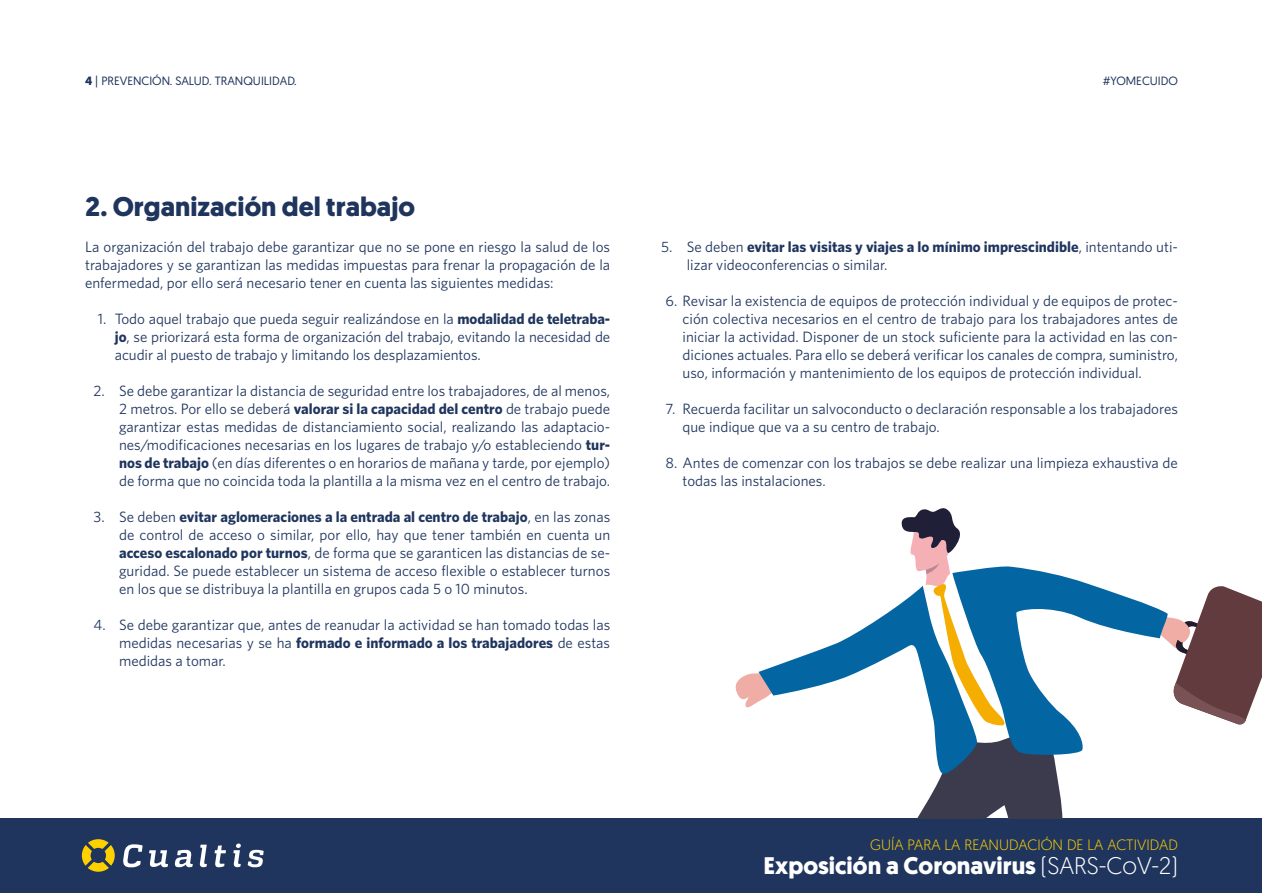
<style>
.page{position:relative;width:1263px;height:893px;background:#fff}
.page>*{position:absolute;margin:0;border:0;box-sizing:border-box;transform-origin:0 0}
.t1{font:700 27px "Geomanist";color:#1f355e}
.t2{font:700 24px "Geomanist";color:#fff}
.t3{font:15px/18px "Whitney";color:#1f355e;text-align:justify}
.t4{font:300 15px "Geomanist";color:#ffd000}
.t5{font:12px "Geomanist";color:#1f355e}
.s1{font-weight:700}
.s2{font-weight:300}
</style>
<div class="page">
<div style="left:0;top:819px;width:1262px;height:74px;background:#1f355e"></div>
<svg style="left:123px;top:844px;width:20px;height:23px"></svg>
<svg style="left:149px;top:850px;width:19px;height:17px"></svg>
<svg style="left:174px;top:850px;width:19px;height:17px"></svg>
<svg style="left:199px;top:845px;width:8px;height:22px"></svg>
<svg style="left:215px;top:845px;width:11px;height:22px"></svg>
<svg style="left:233px;top:843px;width:8px;height:24px"></svg>
<svg style="left:248px;top:850px;width:16px;height:17px"></svg>
<svg style="left:82px;top:839px;width:33px;height:33px"></svg>
<svg style="left:734px;top:508px;width:528px;height:311px"></svg>
<p class="t5" style="left:85px;top:73px;width:213px"><span class="s1">4</span> | PREVENCIÓN. SALUD. TRANQUILIDAD.</p>
<h1 class="t1" style="left:85px;top:189px;width:332px">2. Organización del trabajo</h1>
<p class="t3" style="left:85px;top:237px;width:527px">La organización del trabajo debe garantizar que no se pone en riesgo la salud de los trabajadores y se garantizan las medidas impuestas para frenar la propagación de la enfermedad, por ello será necesario tener en cuenta las siguientes medidas:</p>
<p class="t3" style="left:115px;top:309px;width:497px;text-indent:-17px">1. Todo aquel trabajo que pueda seguir realizándose en la <span class="s1">modalidad de teletraba&shy;jo</span>, se priorizará esta forma de organización del trabajo, evitando la necesidad de acudir al puesto de trabajo y limitando los desplazamientos.</p>
<p class="t3" style="left:119px;top:381px;width:493px;text-indent:-26px">2. Se debe garantizar la distancia de seguridad entre los trabajadores, de al menos, 2 metros. Por ello se deberá <span class="s1">valorar si la capacidad del centro</span> de trabajo puede garantizar estas medidas de distanciamiento social, realizando las adaptacio&shy;nes/modificaciones necesarias en los lugares de trabajo y/o estableciendo <span class="s1">tur&shy;nos de trabajo</span> (en días diferentes o en horarios de mañana y tarde, por ejemplo) de forma que no coincida toda la plantilla a la misma vez en el centro de trabajo.</p>
<p class="t3" style="left:119px;top:507px;width:493px;text-indent:-26px">3. Se deben <span class="s1">evitar aglomeraciones a la entrada al centro de trabajo</span>, en las zonas de control de acceso o similar, por ello, hay que tener también en cuenta un <span class="s1">acceso escalonado por turnos</span>, de forma que se garanticen las distancias de se&shy;guridad. Se puede establecer un sistema de acceso flexible o establecer turnos en los que se distribuya la plantilla en grupos cada 5 o 10 minutos.</p>
<p class="t3" style="left:119px;top:615px;width:493px;text-indent:-26px">4. Se debe garantizar que, antes de reanudar la actividad se han tomado todas las medidas necesarias y se ha <span class="s1">formado e informado a los trabajadores</span> de estas medidas a tomar.</p>
<p class="t5" style="left:1103px;top:73px;width:77px">#YOMECUIDO</p>
<p class="t3" style="left:687px;top:237px;width:493px;text-indent:-26px">5. Se deben <span class="s1">evitar las visitas y viajes a lo mínimo imprescindible</span>, intentando uti&shy;lizar videoconferencias o similar.</p>
<p class="t3" style="left:682px;top:291px;width:497px;text-indent:-17px">6. Revisar la existencia de equipos de protección individual y de equipos de protec&shy;ción colectiva necesarios en el centro de trabajo para los trabajadores antes de iniciar la actividad. Disponer de un stock suficiente para la actividad en las con&shy;diciones actuales. Para ello se deberá verificar los canales de compra, suministro, uso, información y mantenimiento de los equipos de protección individual.</p>
<p class="t3" style="left:682px;top:399px;width:497px;text-indent:-17px">7. Recuerda facilitar un salvoconducto o declaración responsable a los trabajadores que indique que va a su centro de trabajo.</p>
<p class="t3" style="left:682px;top:453px;width:497px;text-indent:-17px">8. Antes de comenzar con los trabajos se debe realizar una limpieza exhaustiva de todas las instalaciones.</p>
<p class="t4" style="left:870px;top:835px;width:309px">GUÍA PARA LA REANUDACIÓN DE LA ACTIVIDAD</p>
<h2 class="t2" style="left:764px;top:849px;width:416px">Exposición a Coronavirus <span class="s2">(SARS-CoV-2)</span></h2>
</div>
